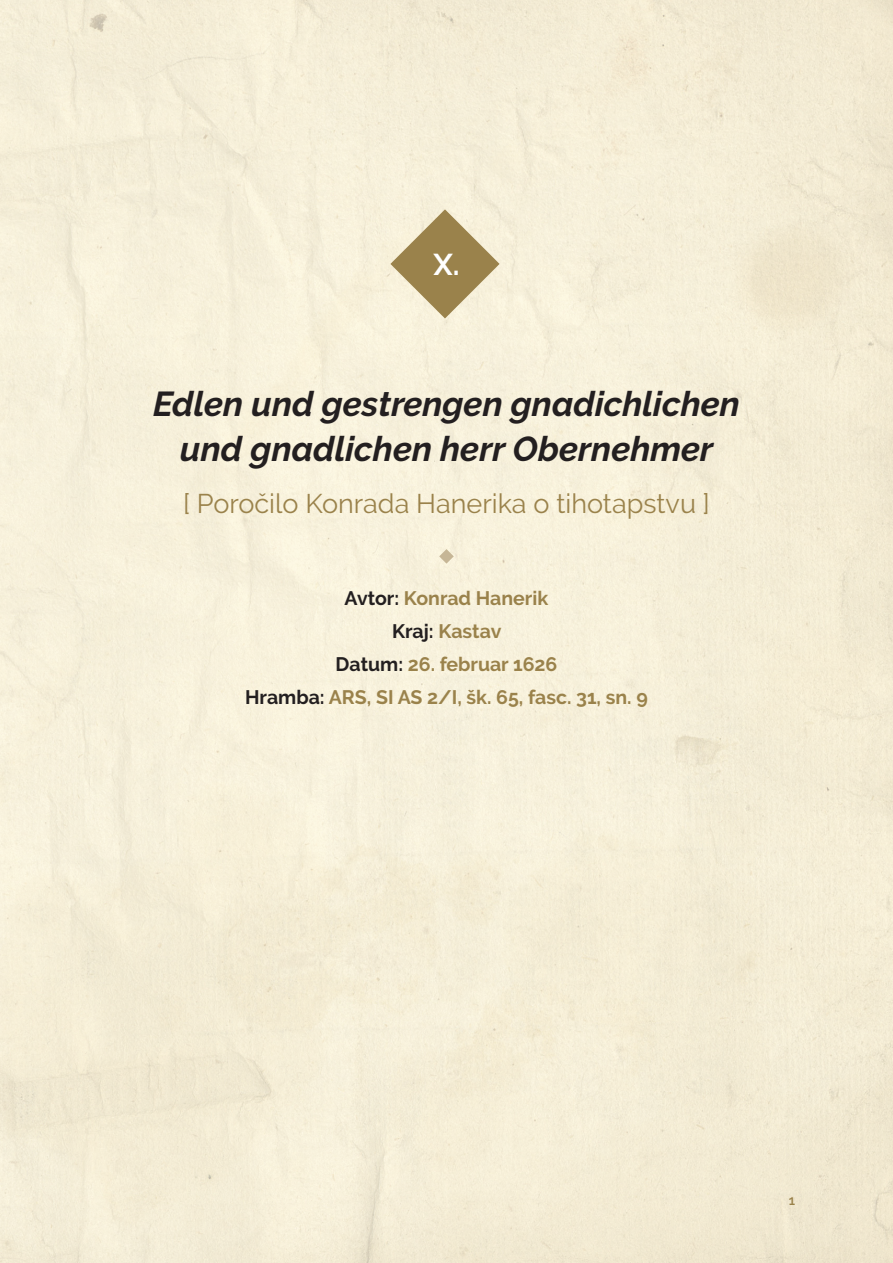
<style>
.page{position:relative;width:893px;height:1263px;background:#fff}
.page>*{position:absolute;margin:0;border:0;box-sizing:border-box;transform-origin:0 0}
.t1{font:italic 700 34.5px/45px "Raleway";color:#231f20;text-align:center}
.t2{font:700 30px "Raleway";color:#fff}
.t3{font:27px "Raleway";color:#9a824b}
.t4{font:700 19.5px/33px "Raleway";color:#9a824b;text-align:center}
.t5{font:600 13.5px "Raleway";color:#9a824b}
.s1{color:#231f20}
</style>
<div class="page">
<img style="left:0;top:0;width:893px;height:1263px">
<svg style="left:390px;top:209px;width:110px;height:109px;background:#c9b993"></svg>
<svg style="left:439px;top:549px;width:15px;height:15px"></svg>
<h2 class="t2" style="left:433px;top:247px;width:28px">X.</h2>
<h1 class="t1" style="left:153px;top:381px;width:588px">Edlen und gestrengen gnadichlichen und gnadlichen herr Obernehmer</h1>
<h3 class="t3" style="left:183px;top:487px;width:528px">[ Poročilo Konrada Hanerika o tihotapstvu ]</h3>
<p class="t4" style="left:245px;top:582px;width:404px"><span class="s1">Avtor:</span> Konrad Hanerik<br><span class="s1">Kraj:</span> Kastav<br><span class="s1">Datum:</span> 26. februar 1626<br><span class="s1">Hramba:</span> ARS, SI AS 2/I, šk. 65, fasc. 31, sn. 9</p>
<p class="t5" style="left:789px;top:1192px;width:8px">1</p>
</div>
